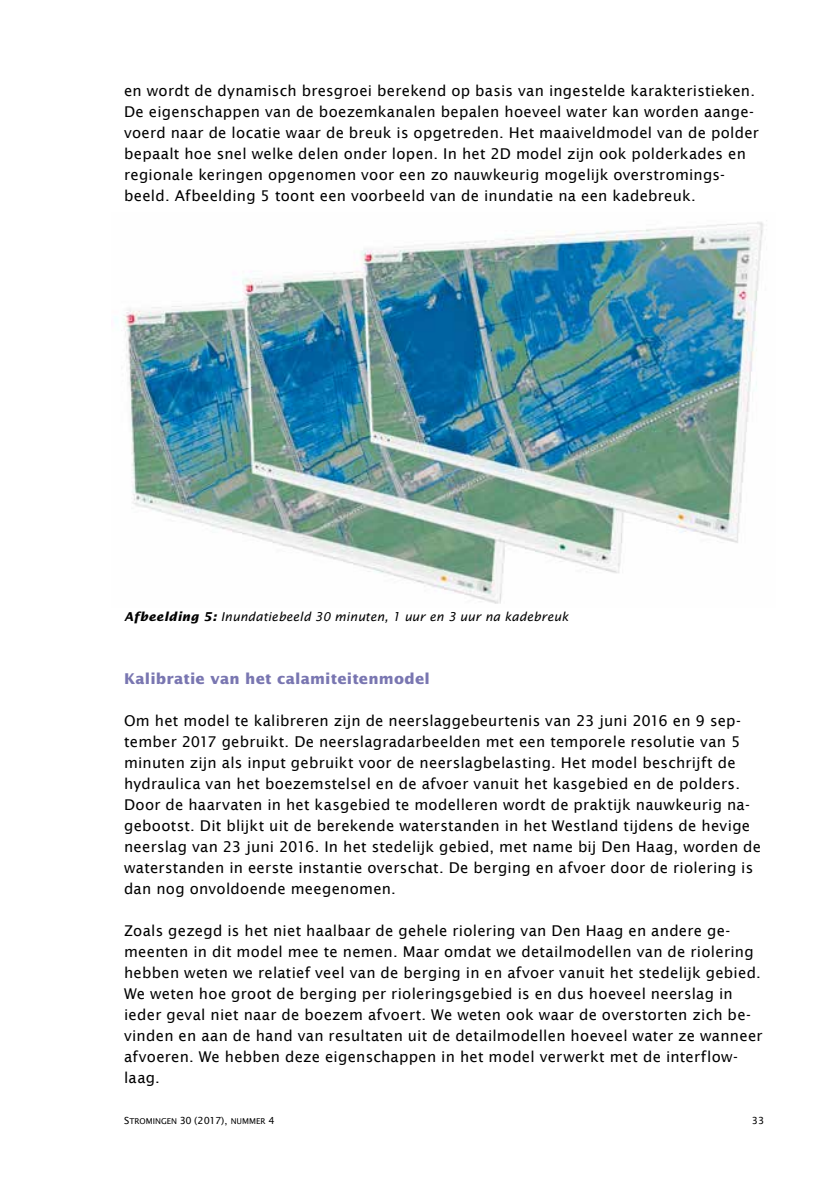
<style>
.page{position:relative;width:814px;height:1181px;background:#fff}
.page>*{position:absolute;margin:0;border:0;box-sizing:border-box;transform-origin:0 0}
.t1{font:14.88px/21px "Lucida Sans";letter-spacing:.015em;color:#000}
.t2{font:700 14.88px "Lucida Sans";letter-spacing:.01em;color:#7976b1}
.t3{font:italic 12.25px "Lucida Sans";letter-spacing:.015em;color:#000}
.t4{font:9.8px "Lucida Sans";color:#000}
.t5{font:8.05px "Lucida Sans";color:#000}
.s1{font-weight:700}
.s2{font-size:9.8px}
</style>
<div class="page">
<img style="left:115px;top:222px;width:649px;height:382px">
<p class="t1" style="left:124px;top:80px;width:636px">en wordt de dynamisch bresgroei berekend op basis van ingestelde karakteristieken.<br>De eigenschappen van de boezemkanalen bepalen hoeveel water kan worden aange&shy;voerd naar de locatie waar de breuk is opgetreden. Het maaiveldmodel van de polder bepaalt hoe snel welke delen onder lopen. In het 2D model zijn ook polderkades en regionale keringen opgenomen voor een zo nauwkeurig mogelijk overstromings&shy;beeld. Afbeelding 5 toont een voorbeeld van de inundatie na een kadebreuk.</p>
<p class="t3" style="left:124px;top:609px;width:446px"><span class="s1">Afbeelding 5:</span> Inundatiebeeld 30 minuten, 1 uur en 3 uur na kadebreuk</p>
<p class="t2" style="left:124px;top:670px;width:307px">Kalibratie van het calamiteitenmodel</p>
<p class="t1" style="left:124px;top:710px;width:638px">Om het model te kalibreren zijn de neerslaggebeurtenis van 23 juni 2016 en 9 sep&shy;tember 2017 gebruikt. De neerslagradarbeelden met een temporele resolutie van 5 minuten zijn als input gebruikt voor de neerslagbelasting. Het model beschrijft de hydraulica van het boezemstelsel en de afvoer vanuit het kasgebied en de polders.<br>Door de haarvaten in het kasgebied te modelleren wordt de praktijk nauwkeurig na&shy;gebootst. Dit blijkt uit de berekende waterstanden in het Westland tijdens de hevige neerslag van 23 juni 2016. In het stedelijk gebied, met name bij Den Haag, worden de waterstanden in eerste instantie overschat. De berging en afvoer door de riolering is dan nog onvoldoende meegenomen.</p>
<p class="t1" style="left:124px;top:920px;width:640px">Zoals gezegd is het niet haalbaar de gehele riolering van Den Haag en andere ge&shy;meenten in dit model mee te nemen. Maar omdat we detailmodellen van de riolering hebben weten we relatief veel van de berging in en afvoer vanuit het stedelijk gebied.<br>We weten hoe groot de berging per rioleringsgebied is en dus hoeveel neerslag in ieder geval niet naar de boezem afvoert. We weten ook waar de overstorten zich be&shy;vinden en aan de hand van resultaten uit de detailmodellen hoeveel water ze wanneer afvoeren. We hebben deze eigenschappen in het model verwerkt met de interflow&shy;laag.</p>
<p class="t5" style="left:124px;top:1116px;width:152px"><span class="s2">S</span>TROMINGEN <span class="s2">30 (2017),</span> NUMMER <span class="s2">4</span></p>
<p class="t4" style="left:752px;top:1115px;width:14px">33</p>
</div>
